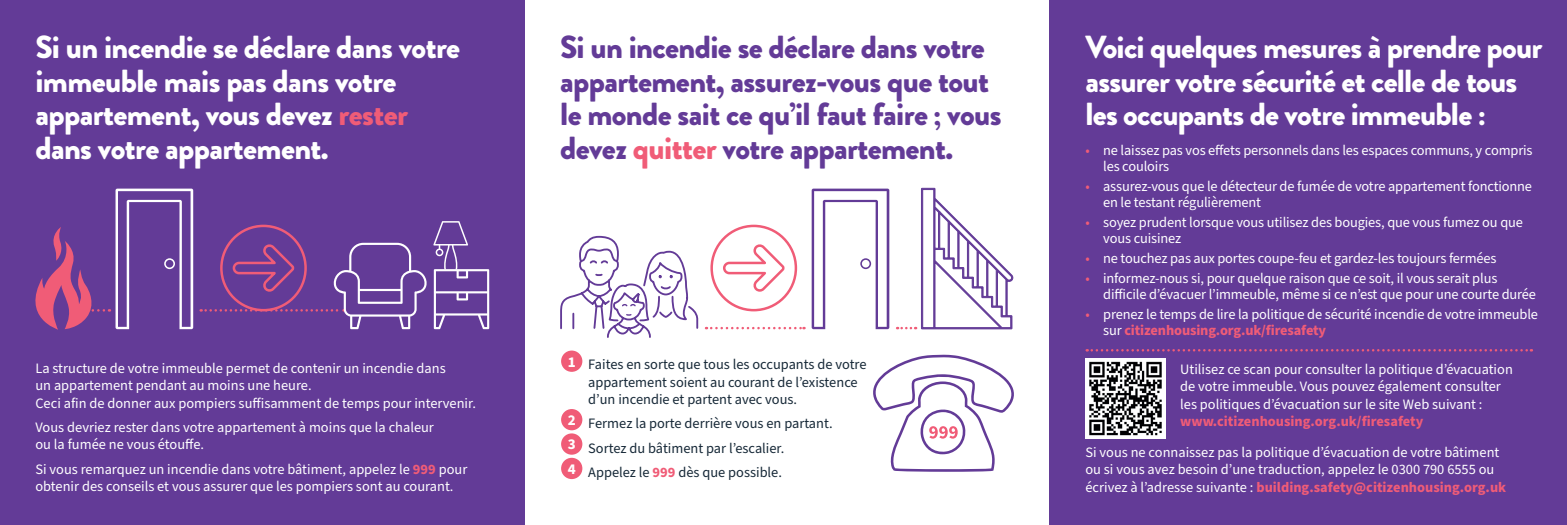
<style>
.page{position:relative;width:1567px;height:525px;background:#fff}
.page>*{position:absolute;margin:0;border:0;box-sizing:border-box;transform-origin:0 0}
.t1{font:900 31.88px/33.8px "Brandon Grotesque";letter-spacing:-.025em;color:#fff}
.t2{font:900 31.88px/33.8px "Brandon Grotesque";letter-spacing:-.02em;color:#633b97}
.t3{font:700 15px/24.4px "Source Sans Pro";color:#fff;text-align:justify}
.t4{font:14.38px/16.2px "Source Sans Pro";letter-spacing:-.01em;color:#fff}
.t5{font:14.38px/17.2px "Source Sans Pro";color:#172938}
.t6{font:700 14.38px "Source Sans Pro";color:#f05c77}
.s1{color:#f05c77}
.s2{font-weight:700;color:#f05c77}
</style>
<div class="page">
<div style="left:1049px;top:0;width:517px;height:524px;background:#633b97"></div>
<img style="left:1085px;top:358px;width:80px;height:80px">
<svg style="left:1086px;top:349px;width:445px;height:2px"></svg>
<div style="left:0;top:0;width:524px;height:524px;background:#633b97"></div>
<svg style="left:35px;top:188px;width:158px;height:141px"></svg>
<svg style="left:433px;top:221px;width:56px;height:108px"></svg>
<svg style="left:811px;top:188px;width:78px;height:141px"></svg>
<svg style="left:706px;top:326px;width:98px;height:3px"></svg>
<svg style="left:897px;top:187px;width:116px;height:142px"></svg>
<svg style="left:721px;top:241px;width:66px;height:53px"></svg>
<div style="left:710px;top:224px;width:87px;height:87px;border:2px solid #f05c77;border-radius:50%"></div>
<svg style="left:201px;top:241px;width:226px;height:88px"></svg>
<div style="left:220px;top:224px;width:87px;height:87px;border:2px solid #f05c77;border-radius:50%"></div>
<svg style="left:560px;top:235px;width:139px;height:103px"></svg>
<svg style="left:873px;top:354px;width:141px;height:117px"></svg>
<div style="left:561px;top:350px;width:21px;height:21px;background:#f05c77;border-radius:50%"></div>
<div style="left:561px;top:409px;width:21px;height:21px;background:#f05c77;border-radius:50%"></div>
<div style="left:561px;top:433px;width:21px;height:21px;background:#f05c77;border-radius:50%"></div>
<div style="left:561px;top:457px;width:21px;height:22px;background:#f05c77;border-radius:50%"></div>
<h1 class="t1" style="left:35px;top:30px;width:426px">Si un incendie se déclare dans votre immeuble mais pas dans votre appartement, vous devez <span class="s1">rester </span>dans votre appartement.</h1>
<h1 class="t2" style="left:560px;top:30px;width:443px">Si un incendie se déclare dans votre appartement, assurez-vous que tout le monde sait ce qu’il faut faire ; vous devez <span class="s1">quitter</span> votre appartement.</h1>
<p class="t4" style="left:35px;top:360px;width:442px;line-height:17.2px">La structure de votre immeuble permet de contenir un incendie dans<br>un appartement pendant au moins une heure.<br>Ceci afin de donner aux pompiers suffisamment de temps pour intervenir.</p>
<p class="t4" style="left:35px;top:418px;width:400px;line-height:17.2px">Vous devriez rester dans votre appartement à moins que la chaleur ou la fumée ne vous étouffe.</p>
<p class="t4" style="left:35px;top:460px;width:433px;line-height:17.2px">Si vous remarquez un incendie dans votre bâtiment, appelez le <span class="s2">999</span> pour obtenir des conseils et vous assurer que les pompiers sont au courant.</p>
<p class="t3" style="left:567px;top:349px;width:9px">1</p>
<p class="t3" style="left:567px;top:408px;width:9px">2<br>3<br>4</p>
<p class="t5" style="left:588px;top:356px;width:280px">Faites en sorte que tous les occupants de votre appartement soient au courant de l’existence d’un incendie et partent avec vous.</p>
<p class="t5" style="left:588px;top:411px;width:246px;line-height:24.4px">Fermez la porte derrière vous en partant.<br>Sortez du bâtiment par l’escalier.<br>Appelez le <span class="s2">999</span> dès que possible.</p>
<h1 class="t1" style="left:1085px;top:30px;width:458px">Voici quelques mesures à prendre pour assurer votre sécurité et celle de tous les occupants de votre immeuble :</h1>
<p class="t4" style="left:1103px;top:142px;width:431px;text-indent:-18px"><span class="s1">•</span> ne laissez pas vos effets personnels dans les espaces communs, y compris les couloirs</p>
<p class="t4" style="left:1103px;top:178px;width:430px;text-indent:-18px"><span class="s1">•</span> assurez-vous que le détecteur de fumée de votre appartement fonctionne en le testant régulièrement</p>
<p class="t4" style="left:1103px;top:214px;width:421px;text-indent:-18px"><span class="s1">•</span> soyez prudent lorsque vous utilisez des bougies, que vous fumez ou que vous cuisinez</p>
<p class="t4" style="left:1085px;top:251px;width:412px"><span class="s1">•</span> ne touchez pas aux portes coupe-feu et gardez-les toujours fermées</p>
<p class="t4" style="left:1103px;top:270px;width:434px;text-indent:-18px"><span class="s1">•</span> informez-nous si, pour quelque raison que ce soit, il vous serait plus difficile d’évacuer l’immeuble, même si ce n’est que pour une courte durée</p>
<p class="t4" style="left:1103px;top:306px;width:436px;text-indent:-18px"><span class="s1">•</span> prenez le temps de lire la politique de sécurité incendie de votre immeuble sur <span class="s2">citizenhousing.org.uk/firesafety</span></p>
<p class="t4" style="left:1180px;top:360px;width:334px;line-height:17.5px">Utilisez ce scan pour consulter la politique d’évacuation de votre immeuble. Vous pouvez également consulter les politiques d’évacuation sur le site Web suivant :</p>
<p class="t6" style="left:1180px;top:411px;width:244px">www.citizenhousing.org.uk/firesafety</p>
<p class="t4" style="left:1085px;top:443px;width:422px;line-height:17.5px">Si vous ne connaissez pas la politique d’évacuation de votre bâtiment ou si vous avez besoin d’une traduction, appelez le 0300 790 6555 ou écrivez à l’adresse suivante : <span class="s2">building.safety@citizenhousing.org.uk</span></p>
</div>
